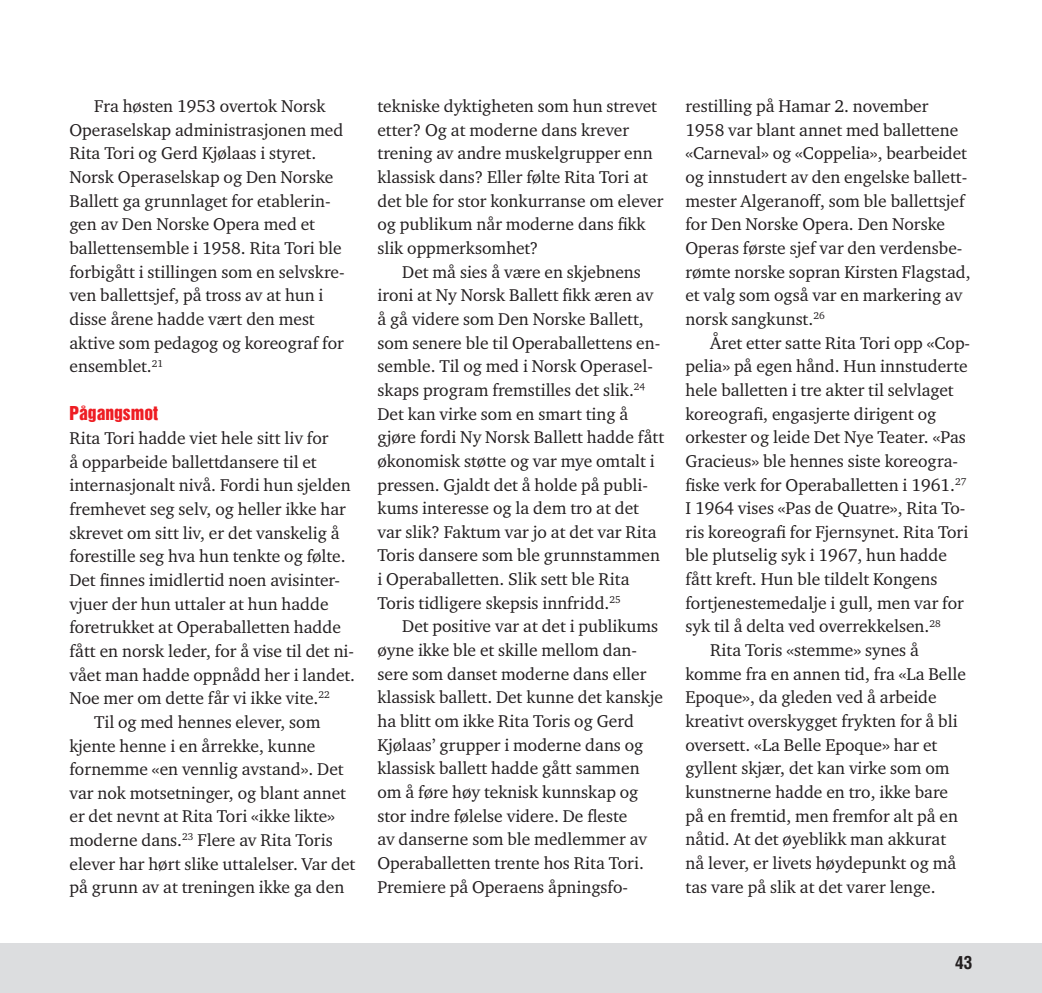
<style>
.page{position:relative;width:1042px;height:993px;background:#fff}
.page>*{position:absolute;margin:0;border:0;box-sizing:border-box;transform-origin:0 0}
.t1{font:17.5px/23.6px "Charter ITC Pro";color:#231f20}
.t2{font:17.5px "Helvetica Inserat";color:#ee1d23}
.t3{font:700 condensed 17.5px "Helvetica";color:#231f20}
</style>
<div class="page">
<div style="left:0;top:943px;width:1042px;height:49px;background:#dcdddf"></div>
<p class="t1" style="left:69px;top:94px;width:277px;text-indent:25px">Fra høsten 1953 overtok Norsk<br>Operaselskap administrasjonen med<br>Rita Tori og Gerd Kjølaas i styret.<br>Norsk Operaselskap og Den Norske<br>Ballett ga grunnlaget for etablerin&shy;gen av Den Norske Opera med et ballettensemble i 1958. Rita Tori ble forbigått i stillingen som en selvskre&shy;ven ballettsjef, på tross av at hun i disse årene hadde vært den mest aktive som pedagog og koreograf for ensemblet.<sup>21</sup></p>
<p class="t2" style="left:69px;top:403px;width:90px">Pågangsmot</p>
<p class="t1" style="left:69px;top:426px;width:287px">Rita Tori hadde viet hele sitt liv for<br>å opparbeide ballettdansere til et internasjonalt nivå. Fordi hun sjelden fremhevet seg selv, og heller ikke har skrevet om sitt liv, er det vanskelig å forestille seg hva hun tenkte og følte.<br>Det finnes imidlertid noen avisinter&shy;vjuer der hun uttaler at hun hadde foretrukket at Operaballetten hadde fått en norsk leder, for å vise til det ni&shy;vået man hadde oppnådd her i landet.<br>Noe mer om dette får vi ikke vite.<sup>22</sup></p>
<p class="t1" style="left:69px;top:709px;width:287px;text-indent:25px">Til og med hennes elever, som kjente henne i en årrekke, kunne fornemme «en vennlig avstand». Det var nok motsetninger, og blant annet er det nevnt at Rita Tori «ikke likte» moderne dans.<sup>23</sup> Flere av Rita Toris elever har hørt slike uttalelser. Var det på grunn av at treningen ikke ga den</p>
<p class="t1" style="left:377px;top:94px;width:288px">tekniske dyktigheten som hun strevet etter? Og at moderne dans krever trening av andre muskelgrupper enn klassisk dans? Eller følte Rita Tori at det ble for stor konkurranse om elever og publikum når moderne dans fikk slik oppmerksomhet?</p>
<p class="t1" style="left:377px;top:259px;width:288px;text-indent:25px">Det må sies å være en skjebnens ironi at Ny Norsk Ballett fikk æren av å gå videre som Den Norske Ballett, som senere ble til Operaballettens en&shy;semble. Til og med i Norsk Operasel&shy;skaps program fremstilles det slik.<sup>24<br></sup>Det kan virke som en smart ting å gjøre fordi Ny Norsk Ballett hadde fått økonomisk støtte og var mye omtalt i pressen. Gjaldt det å holde på publi&shy;kums interesse og la dem tro at det var slik? Faktum var jo at det var Rita Toris dansere som ble grunnstammen i Operaballetten. Slik sett ble Rita Toris tidligere skepsis innfridd.<sup>25</sup></p>
<p class="t1" style="left:377px;top:614px;width:287px;text-indent:25px">Det positive var at det i publikums øyne ikke ble et skille mellom dan&shy;sere som danset moderne dans eller klassisk ballett. Det kunne det kanskje ha blitt om ikke Rita Toris og Gerd Kjølaas’ grupper i moderne dans og klassisk ballett hadde gått sammen om å føre høy teknisk kunnskap og stor indre følelse videre. De fleste<br>av danserne som ble medlemmer av Operaballetten trente hos Rita Tori.</p>
<p class="t1" style="left:377px;top:874px;width:252px">Premiere på Operaens åpningsfo-</p>
<p class="t1" style="left:685px;top:94px;width:287px">restilling på Hamar 2. november 1958 var blant annet med ballettene «Carneval» og «Coppelia», bearbeidet og innstudert av den engelske ballett&shy;mester Algeranoff, som ble ballettsjef for Den Norske Opera. Den Norske Operas første sjef var den verdensbe&shy;rømte norske sopran Kirsten Flagstad, et valg som også var en markering av norsk sangkunst.<sup>26</sup></p>
<p class="t1" style="left:685px;top:330px;width:286px;text-indent:25px">Året etter satte Rita Tori opp «Cop&shy;pelia» på egen hånd. Hun innstuderte hele balletten i tre akter til selvlaget koreografi, engasjerte dirigent og orkester og leide Det Nye Teater. «Pas Gracieus» ble hennes siste koreogra&shy;fiske verk for Operaballetten i 1961.<sup>27<br></sup>I 1964 vises «Pas de Quatre», Rita To&shy;ris koreografi for Fjernsynet. Rita Tori ble plutselig syk i 1967, hun hadde fått kreft. Hun ble tildelt Kongens fortjenestemedalje i gull, men var for syk til å delta ved overrekkelsen.<sup>28</sup></p>
<p class="t1" style="left:685px;top:637px;width:282px;text-indent:25px">Rita Toris «stemme» synes å komme fra en annen tid, fra «La Belle Epoque», da gleden ved å arbeide kreativt overskygget frykten for å bli oversett. «La Belle Epoque» har et gyllent skjær, det kan virke som om kunstnerne hadde en tro, ikke bare på en fremtid, men fremfor alt på en nåtid. At det øyeblikk man akkurat nå lever, er livets høydepunkt og må tas vare på slik at det varer lenge.</p>
<p class="t3" style="left:955px;top:950px;width:19px">43</p>
</div>
